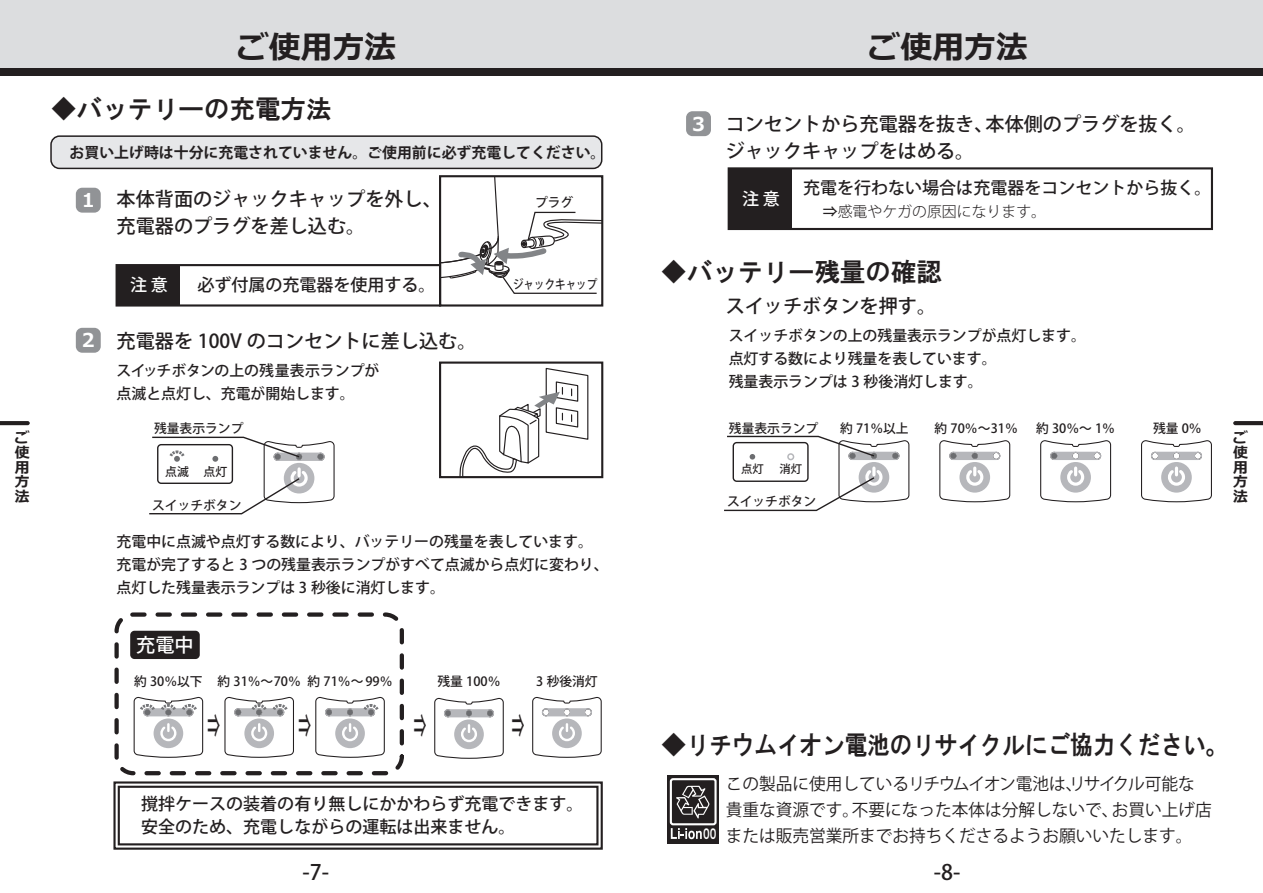
<style>
.page{position:relative;width:1263px;height:893px;background:#fff}
.page>*{position:absolute;margin:0;border:0;box-sizing:border-box;transform-origin:0 0}
.t1{font:500 33.6px "Koz Go Pro";color:#231f20;scale:.37 1}
.t2{font:700 31.95px "Meiryo";color:#231f20}
.t3{font:25.5px "HG Gothic E";color:#231f20}
.t4{font:500 21.3px "Koz Go Pro";color:#231f20}
.t5{font:500 19.2px/27.5px "Koz Go Pro";color:#231f20}
.t6{font:700 19.2px "Meiryo";color:#fff}
.t7{font:500 19.2px "Koz Go Pro";color:#fff}
.t8{font:16.95px "Koz Go Pro";color:#231f20}
.t9{font:500 16.95px/23.7px "Koz Go Pro";color:#231f20}
.t10{font:500 16.95px "Koz Go Pro";color:#fff}
.t11{font:500 14.85px/23.1px "Koz Go Pro";color:#231f20}
.t12{font:700 14.85px "Koz Go Pro";color:#231f20}
.t13{font:300 14.85px "Koz Go Pro";color:#231f20}
.t14{font:700 14.85px/14.9px "Meiryo";color:#231f20;text-align:justify}
.t15{font:500 12.75px "Koz Go Pro";color:#231f20}
.t16{font:500 12.75px "Koz Go Pro";color:#231f20;scale:.83 1}
.t17{font:500 11.7px "Koz Go Pro";color:#231f20}
.t18{font:500 11.25px "Koz Go Pro";color:#231f20}
.s1{font-weight:500}
</style>
<div class="page">
<div style="left:0;top:0;width:631px;height:75px;background:#dcdddf"></div>
<div style="left:0;top:68px;width:631px;height:7px;background:#231f20"></div>
<div style="left:631px;top:0;width:632px;height:75px;background:#dcdddf"></div>
<div style="left:631px;top:68px;width:632px;height:7px;background:#231f20"></div>
<div style="left:667px;top:775px;width:52px;height:69px;background:#231f20"></div>
<div style="left:670px;top:778px;width:47px;height:47px;border:2px solid #fff;border-radius:2px"></div>
<svg style="left:671px;top:828px;width:31px;height:11px"></svg>
<svg style="left:676px;top:786px;width:34px;height:32px"></svg>
<svg style="left:0;top:421px;width:30px;height:4px"></svg>
<div style="left:76px;top:188px;width:25px;height:25px;background:#919396;border-radius:6px"></div>
<div style="left:76px;top:328px;width:25px;height:25px;background:#919396;border-radius:6px"></div>
<div style="left:686px;top:111px;width:25px;height:25px;background:#919396;border-radius:6px"></div>
<div style="left:728px;top:167px;width:485px;height:63px;border:2px solid #231f20"></div>
<svg style="left:532px;top:697px;width:70px;height:61px"></svg>
<svg style="left:434px;top:698px;width:70px;height:61px"></svg>
<svg style="left:134px;top:697px;width:69px;height:61px"></svg>
<div style="left:114px;top:612px;width:290px;height:163px;border:4px dashed #231f20;border-radius:17px"></div>
<svg style="left:224px;top:697px;width:70px;height:61px"></svg>
<svg style="left:315px;top:697px;width:70px;height:61px"></svg>
<div style="left:439px;top:175px;width:164px;height:132px;border:2px solid #231f20"></div>
<svg style="left:459px;top:367px;width:130px;height:108px"></svg>
<div style="left:439px;top:362px;width:164px;height:116px;border:2px solid #231f20"></div>
<svg style="left:939px;top:440px;width:71px;height:62px"></svg>
<svg style="left:1040px;top:440px;width:71px;height:62px"></svg>
<svg style="left:1141px;top:440px;width:71px;height:62px"></svg>
<div style="left:729px;top:168px;width:63px;height:61px;background:#231f20"></div>
<div style="left:116px;top:264px;width:325px;height:43px;border:2px solid #231f20"></div>
<div style="left:113px;top:781px;width:490px;height:69px;border:2px solid #231f20"></div>
<div style="left:118px;top:786px;width:480px;height:59px;border:2px solid #231f20"></div>
<div style="left:117px;top:265px;width:62px;height:40px;background:#231f20"></div>
<svg style="left:1233px;top:421px;width:30px;height:4px"></svg>
<svg style="left:440px;top:177px;width:163px;height:123px"></svg>
<svg style="left:724px;top:435px;width:185px;height:77px"></svg>
<svg style="left:149px;top:436px;width:186px;height:79px"></svg>
<div style="left:130px;top:631px;width:70px;height:28px;background:#231f20;border-radius:4px"></div>
<div style="left:51px;top:136px;width:551px;height:32px;background:#e6e7e9;border-radius:9px"></div>
<div style="left:50px;top:135px;width:552px;height:34px;border:1px solid #231f20;border-radius:9px"></div>
<p class="t14" style="left:15px;top:431px;width:16px">ご使用方法</p>
<h2 class="t2" style="left:237px;top:25px;width:161px">ご使用方法</h2>
<h2 class="t2" style="left:868px;top:25px;width:161px">ご使用方法</h2>
<h3 class="t3" style="left:51px;top:96px;width:282px">◆バッテリーの充電方法</h3>
<p class="t12" style="left:70px;top:143px;width:537px">お買い上げ時は十分に充電されていません。ご使用前に必ず充電してください。</p>
<p class="t6" style="left:82px;top:187px;width:14px">1</p>
<p class="t6" style="left:82px;top:327px;width:14px">2</p>
<p class="t5" style="left:117px;top:186px;width:327px">本体背面のジャックキャップを外し、充電器のプラグを差し込む。</p>
<p class="t10" style="left:130px;top:274px;width:39px">注 意</p>
<p class="t9" style="left:197px;top:274px;width:240px">必ず付属の充電器を使用する。</p>
<p class="t5" style="left:117px;top:328px;width:361px">充電器を 100V のコンセントに差し込む。</p>
<p class="t11" style="left:117px;top:360px;width:264px">スイッチボタンの上の残量表示ランプが点滅と点灯し、充電が開始します。</p>
<p class="t15" style="left:154px;top:421px;width:91px">残量表示ランプ</p>
<p class="t17" style="left:165px;top:464px;width:25px">点滅</p>
<p class="t17" style="left:204px;top:464px;width:25px">点灯</p>
<p class="t15" style="left:152px;top:497px;width:91px">スイッチボタン</p>
<p class="t15" style="left:535px;top:194px;width:40px">プラグ</p>
<p class="t16" style="left:513px;top:276px;width:103px">ジャックキャップ</p>
<p class="t11" style="left:117px;top:530px;width:494px">充電中に点滅や点灯する数により、バッテリーの残量を表しています。充電が完了すると 3 つの残量表示ランプがすべて点滅から点灯に変わり、点灯した残量表示ランプは 3 秒後に消灯します。</p>
<p class="t7" style="left:136px;top:633px;width:59px">充電中</p>
<p class="t15" style="left:134px;top:673px;width:260px">約 30％以下 約 31％～70％約 71％～99％</p>
<p class="t15" style="left:437px;top:673px;width:64px">残量 100％</p>
<p class="t15" style="left:536px;top:673px;width:63px">3 秒後消灯</p>
<h1 class="t1" style="left:208px;top:704px;width:35px">⇒</h1>
<h1 class="t1" style="left:298px;top:704px;width:35px">⇒</h1>
<h1 class="t1" style="left:414px;top:704px;width:35px">⇒</h1>
<h1 class="t1" style="left:512px;top:704px;width:35px">⇒</h1>
<p class="t9" style="left:141px;top:792px;width:444px">撹拌ケースの装着の有り無しにかかわらず充電できます。安全のため、充電しながらの運転は出来ません。</p>
<p class="t6" style="left:692px;top:110px;width:14px">3</p>
<p class="t5" style="left:726px;top:111px;width:472px">コンセントから充電器を抜き、本体側のプラグを抜く。ジャックキャップをはめる。</p>
<p class="t10" style="left:742px;top:188px;width:39px">注 意</p>
<p class="t9" style="left:803px;top:177px;width:410px">充電を行わない場合は充電器をコンセントから抜く。</p>
<p class="t13" style="left:823px;top:202px;width:225px"><span class="s1">⇒</span>感電やケガの原因になります。</p>
<h3 class="t3" style="left:661px;top:259px;width:282px">◆バッテリー残量の確認</h3>
<p class="t5" style="left:726px;top:293px;width:212px">スイッチボタンを押す。</p>
<p class="t11" style="left:729px;top:325px;width:359px">スイッチボタンの上の残量表示ランプが点灯します。点灯する数により残量を表しています。<br>残量表示ランプは 3 秒後消灯します。</p>
<p class="t15" style="left:729px;top:420px;width:91px">残量表示ランプ</p>
<p class="t18" style="left:741px;top:462px;width:24px">点灯</p>
<p class="t18" style="left:779px;top:462px;width:24px">消灯</p>
<p class="t15" style="left:727px;top:493px;width:91px">スイッチボタン</p>
<p class="t15" style="left:840px;top:420px;width:70px">約 71％以上</p>
<p class="t15" style="left:935px;top:420px;width:85px">約 70％～31％</p>
<p class="t15" style="left:1036px;top:420px;width:80px">約 30％～ 1％</p>
<p class="t15" style="left:1153px;top:420px;width:50px">残量 0％</p>
<h3 class="t3" style="left:661px;top:732px;width:568px">◆リチウムイオン電池のリサイクルにご協力ください。</h3>
<p class="t8" style="left:726px;top:773px;width:470px">この製品に使用しているリチウムイオン電池は、リサイクル可能な</p>
<p class="t8" style="left:726px;top:799px;width:487px">貴重な資源です。不要になった本体は分解しないで、お買い上げ店</p>
<p class="t8" style="left:703px;top:825px;width:491px"><sup>00</sup> または販売営業所までお持ちくださるようお願いいたします。</p>
<h3 class="t4" style="left:302px;top:859px;width:28px">-7-</h3>
<h3 class="t4" style="left:934px;top:859px;width:28px">-8-</h3>
<p class="t14" style="left:1233px;top:431px;width:16px">ご使用方法</p>
</div>
